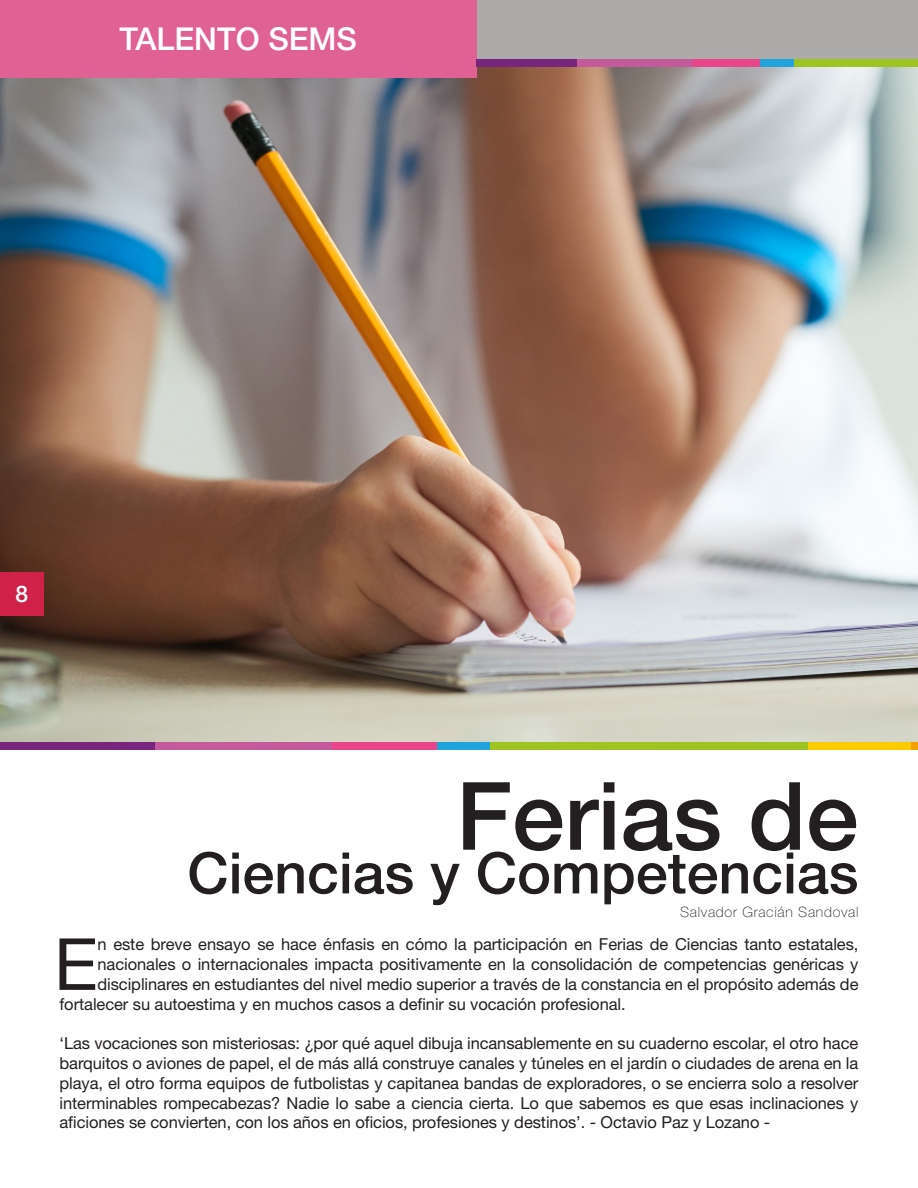
<style>
.page{position:relative;width:918px;height:1188px;background:#fff}
.page>*{position:absolute;margin:0;border:0;box-sizing:border-box;transform-origin:0 0}
.t1{font:500 94.35px "Helvetica Neue LT Std";color:#231f20}
.t2{font:72px "Helvetica Neue LT Std";color:#231f20}
.t3{font:500 57.3px "Helvetica Neue LT Std";color:#231f20}
.t4{font:500 31.5px "Helvetica Neue LT Std";color:#fff}
.t5{font:500 22.8px "Helvetica Neue LT Std";color:#fff}
.t6{font:16.5px/19.8px "Helvetica Neue LT Std";letter-spacing:-.005em;color:#231f20;text-align:justify}
.t7{font:100 14.25px "Helvetica Neue LT Std";letter-spacing:.05em;color:#231f20}
</style>
<div class="page">
<div style="left:476px;top:0;width:442px;height:60px;background:#acaba9"></div>
<img style="left:0;top:67px;width:918px;height:675px">
<div style="left:0;top:0;width:477px;height:77px;background:#e06194"></div>
<div style="left:0;top:742px;width:155px;height:8px;background:#78267d"></div>
<div style="left:155px;top:742px;width:177px;height:8px;background:#c4599c"></div>
<div style="left:910px;top:742px;width:8px;height:8px;background:#f59e00"></div>
<div style="left:489px;top:742px;width:319px;height:8px;background:#9ec421"></div>
<div style="left:808px;top:742px;width:102px;height:8px;background:#facc00"></div>
<div style="left:397px;top:742px;width:93px;height:8px;background:#21a3db"></div>
<div style="left:332px;top:742px;width:105px;height:8px;background:#e8458a"></div>
<div style="left:476px;top:59px;width:101px;height:8px;background:#78267d"></div>
<div style="left:577px;top:59px;width:115px;height:8px;background:#c4599c"></div>
<div style="left:793px;top:59px;width:125px;height:8px;background:#9ec421"></div>
<div style="left:733px;top:59px;width:61px;height:8px;background:#21a3db"></div>
<div style="left:692px;top:59px;width:67px;height:8px;background:#e8458a"></div>
<div style="left:0;top:572px;width:44px;height:44px;background:#d02248"></div>
<p class="t4" style="left:120px;top:20px;width:239px">TALENTO SEMS</p>
<p class="t5" style="left:16px;top:580px;width:14px">8</p>
<p class="t1" style="left:456px;top:760px;width:404px">Ferias de</p>
<p class="t3" style="left:187px;top:839px;width:673px">Ciencias y Competencias</p>
<p class="t7" style="left:680px;top:904px;width:180px">Salvador Gracián Sandoval</p>
<p class="t2" style="left:54px;top:921px;width:45px">E</p>
<p class="t6" style="left:98px;top:934px;width:762px">n este breve ensayo se hace énfasis en cómo la participación en Ferias de Ciencias tanto estatales,</p>
<p class="t6" style="left:98px;top:954px;width:762px">nacionales o internacionales impacta positivamente en la consolidación de competencias genéricas y</p>
<p class="t6" style="left:98px;top:974px;width:763px">disciplinares en estudiantes del nivel medio superior a través de la constancia en el propósito además de</p>
<p class="t6" style="left:60px;top:994px;width:568px">fortalecer su autoestima y en muchos casos a definir su vocación profesional.</p>
<p class="t6" style="left:60px;top:1033px;width:800px">‘Las vocaciones son misteriosas: ¿por qué aquel dibuja incansablemente en su cuaderno escolar, el otro hace barquitos o aviones de papel, el de más allá construye canales y túneles en el jardín o ciudades de arena en la playa, el otro forma equipos de futbolistas y capitanea bandas de exploradores, o se encierra solo a resolver interminables rompecabezas? Nadie lo sabe a ciencia cierta. Lo que sabemos es que esas inclinaciones y aficiones se convierten, con los años en oficios, profesiones y destinos’. - Octavio Paz y Lozano -</p>
</div>
